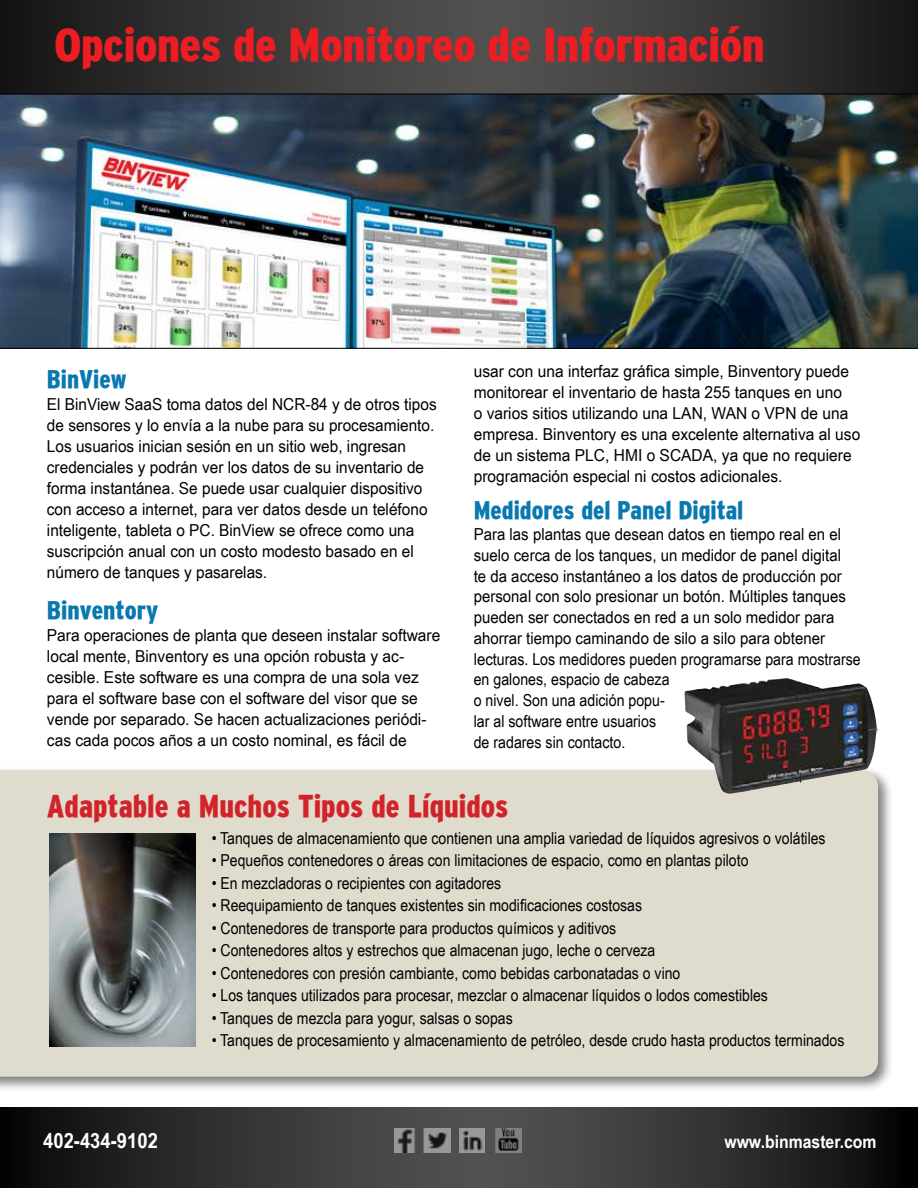
<style>
.page{position:relative;width:918px;height:1188px;background:#fff}
.page>*{position:absolute;margin:0;border:0;box-sizing:border-box;transform-origin:0 0}
.t1{font:900 condensed 46.5px "Interstate";letter-spacing:-.01em;color:#ed1d24;scale:1.05 1}
.t2{font:900 condensed 31.5px "Interstate";color:#d2232a}
.t3{font:900 condensed 25.5px "Interstate";color:#0978b0}
.t4{font:700 21px "Arial Narrow";color:#fff;scale:1.07 1}
.t5{font:700 18px "Arial Narrow";color:#fff;scale:1.07 1}
.t6{font:16.5px "Arial Narrow";color:#000;scale:1.04 1}
.t7{font:16.5px/21px "Arial Narrow";color:#000;scale:1.15 1}
.t8{font:16.5px/20.7px "Arial Narrow";color:#000;scale:1.11 1}
.t9{font:16.5px/21px "Arial Narrow";color:#000;scale:1.14 1}
</style>
<div class="page">
<svg style="left:0;top:1107px;width:918px;height:81px;background:#312f2f"></svg>
<img style="left:395px;top:1128px;width:20px;height:25px">
<img style="left:494px;top:1128px;width:27px;height:24px">
<img style="left:459px;top:1128px;width:26px;height:25px">
<img style="left:424px;top:1128px;width:26px;height:25px">
<svg style="left:0;top:0;width:918px;height:94px;background:#373635"></svg>
<div style="left:0;top:767px;width:893px;height:326px;background:#000;opacity:.5"></div>
<div style="left:0;top:770px;width:878px;height:307px;background:#dfdbcd"></div>
<img style="left:49px;top:834px;width:146px;height:212px">
<img style="left:0;top:94px;width:918px;height:255px">
<img style="left:684px;top:678px;width:194px;height:116px">
<h1 class="t1" style="left:54px;top:19px;width:679px">Opciones de Monitoreo de Información</h1>
<h3 class="t3" style="left:47px;top:364px;width:81px">BinView</h3>
<p class="t9" style="left:47px;top:393px;width:343px">El BinView SaaS toma datos del NCR-84 y de otros tipos de sensores y lo envía a la nube para su procesamiento.<br>Los usuarios inician sesión en un sitio web, ingresan credenciales y podrán ver los datos de su inventario de forma instantánea. Se puede usar cualquier dispositivo con acceso a internet, para ver datos desde un teléfono inteligente, tableta o PC. BinView se ofrece como una suscripción anual con un costo modesto basado en el número de tanques y pasarelas.</p>
<h3 class="t3" style="left:47px;top:595px;width:113px">Binventory</h3>
<p class="t7" style="left:47px;top:624px;width:344px">Para operaciones de planta que deseen instalar software local mente, Binventory es una opción robusta y ac&shy;cesible. Este software es una compra de una sola vez para el software base con el software del visor que se vende por separado. Se hacen actualizaciones periódi&shy;cas cada pocos años a un costo nominal, es fácil de</p>
<p class="t7" style="left:474px;top:360px;width:338px">usar con una interfaz gráfica simple, Binventory puede monitorear el inventario de hasta 255 tanques en uno<br>o varios sitios utilizando una LAN, WAN o VPN de una empresa. Binventory es una excelente alternativa al uso de un sistema PLC, HMI o SCADA, ya que no requiere programación especial ni costos adicionales.</p>
<h3 class="t3" style="left:474px;top:496px;width:271px">Medidores del Panel Digital</h3>
<p class="t8" style="left:474px;top:523px;width:350px">Para las plantas que desean datos en tiempo real en el suelo cerca de los tanques, un medidor de panel digital<br>te da acceso instantáneo a los datos de producción por personal con solo presionar un botón. Múltiples tanques pueden ser conectados en red a un solo medidor para ahorrar tiempo caminando de silo a silo para obtener lecturas. Los medidores pueden programarse para mostrarse en galones, espacio de cabeza<br>o nivel. Son una adición popu-<br>lar al software entre usuarios<br>de radares sin contacto.</p>
<h2 class="t2" style="left:47px;top:788px;width:463px">Adaptable a Muchos Tipos de Líquidos</h2>
<p class="t6" style="left:212px;top:826px;width:592px">• Tanques de almacenamiento que contienen una amplia variedad de líquidos agresivos o volátiles</p>
<p class="t6" style="left:212px;top:848px;width:518px">• Pequeños contenedores o áreas con limitaciones de espacio, como en plantas piloto</p>
<p class="t6" style="left:212px;top:871px;width:280px">• En mezcladoras o recipientes con agitadores</p>
<p class="t6" style="left:212px;top:893px;width:415px">• Reequipamiento de tanques existentes sin modificaciones costosas</p>
<p class="t6" style="left:212px;top:916px;width:391px">• Contenedores de transporte para productos químicos y aditivos</p>
<p class="t6" style="left:212px;top:938px;width:428px">• Contenedores altos y estrechos que almacenan jugo, leche o cerveza</p>
<p class="t6" style="left:212px;top:961px;width:452px">• Contenedores con presión cambiante, como bebidas carbonatadas o vino</p>
<p class="t6" style="left:212px;top:983px;width:536px">• Los tanques utilizados para procesar, mezclar o almacenar líquidos o lodos comestibles</p>
<p class="t6" style="left:212px;top:1006px;width:291px">• Tanques de mezcla para yogur, salsas o sopas</p>
<p class="t6" style="left:212px;top:1028px;width:610px">• Tanques de procesamiento y almacenamiento de petróleo, desde crudo hasta productos terminados</p>
<p class="t4" style="left:43px;top:1124px;width:109px">402-434-9102</p>
<p class="t5" style="left:724px;top:1128px;width:144px">www.binmaster.com</p>
</div>
